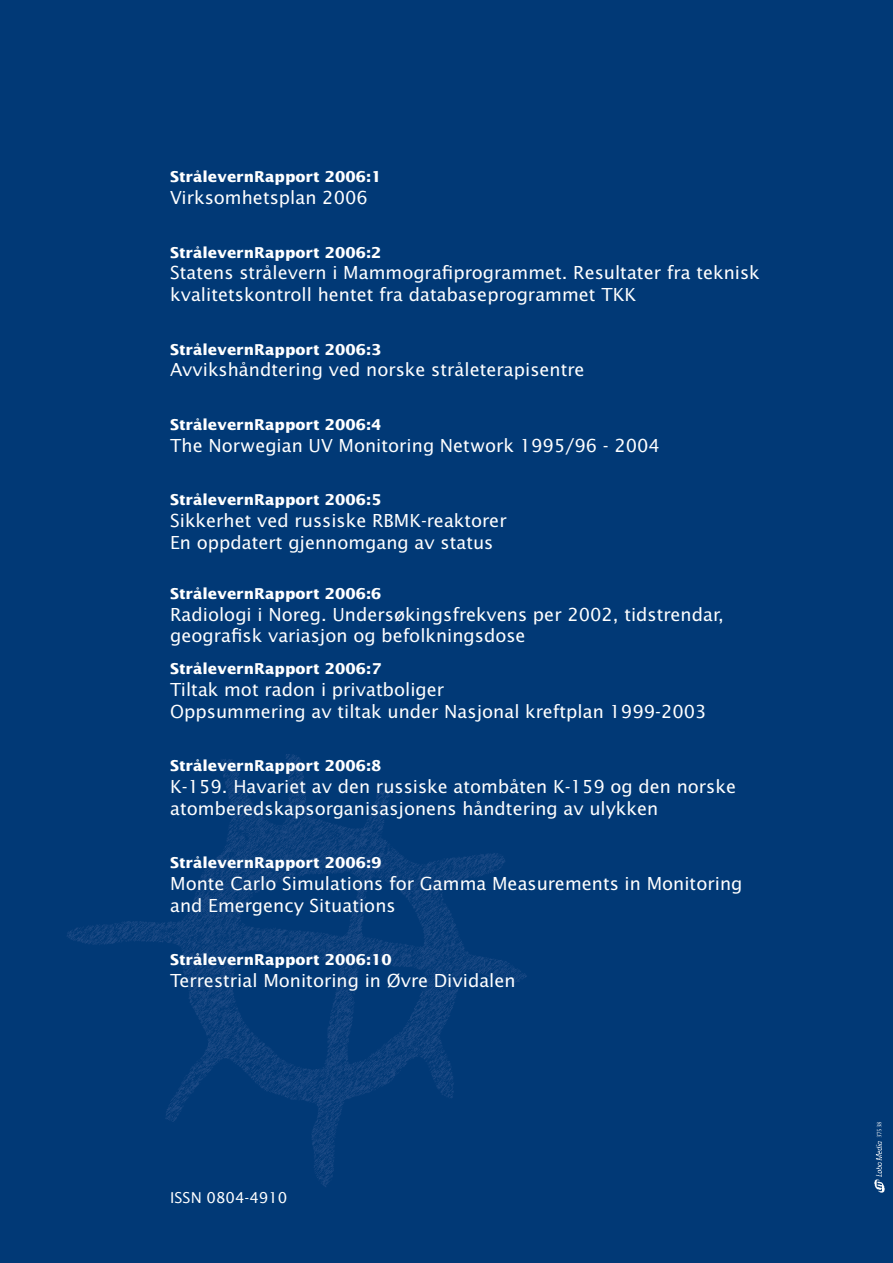
<style>
.page{position:relative;width:893px;height:1263px;background:#fff}
.page>*{position:absolute;margin:0;border:0;box-sizing:border-box;transform-origin:0 0}
.t1{font:18px/21.6px "Lucida Sans";color:#fff}
.t2{font:700 15px "Lucida Sans";color:#fff}
.t3{font:15px "Lucida Sans";color:#fff}
.t4{font:7.5px "Perpetua";color:#fff}
</style>
<div class="page">
<div style="left:0;top:0;width:892px;height:1263px;background:#013976"></div>
<img style="left:67px;top:754px;width:460px;height:433px">
<img style="left:874px;top:1142px;width:10px;height:51px">
<p class="t2" style="left:170px;top:171px;width:213px">StrålevernRapport 2006:1</p>
<p class="t1" style="left:170px;top:188px;width:199px">Virksomhetsplan 2006</p>
<p class="t2" style="left:170px;top:246px;width:213px">StrålevernRapport 2006:2</p>
<p class="t1" style="left:170px;top:263px;width:591px">Statens strålevern i Mammografiprogrammet. Resultater fra teknisk kvalitetskontroll hentet fra databaseprogrammet TKK</p>
<p class="t2" style="left:170px;top:343px;width:213px">StrålevernRapport 2006:3</p>
<p class="t1" style="left:170px;top:360px;width:416px">Avvikshåndtering ved norske stråleterapisentre</p>
<p class="t2" style="left:170px;top:418px;width:213px">StrålevernRapport 2006:4</p>
<p class="t1" style="left:170px;top:436px;width:491px">The Norwegian UV Monitoring Network 1995/96 - 2004</p>
<p class="t2" style="left:170px;top:494px;width:213px">StrålevernRapport 2006:5</p>
<p class="t1" style="left:170px;top:511px;width:338px">Sikkerhet ved russiske RBMK-reaktorer<br>En oppdatert gjennomgang av status</p>
<p class="t2" style="left:170px;top:587px;width:213px">StrålevernRapport 2006:6</p>
<p class="t1" style="left:170px;top:605px;width:555px">Radiologi i Noreg. Undersøkingsfrekvens per 2002, tidstrendar, geografisk variasjon og befolkningsdose</p>
<p class="t2" style="left:170px;top:663px;width:213px">StrålevernRapport 2006:7</p>
<p class="t1" style="left:170px;top:680px;width:538px">Tiltak mot radon i privatboliger<br>Oppsummering av tiltak under Nasjonal kreftplan 1999-2003</p>
<p class="t2" style="left:170px;top:760px;width:213px">StrålevernRapport 2006:8</p>
<p class="t1" style="left:170px;top:777px;width:567px">K-159. Havariet av den russiske atombåten K-159 og den norske atomberedskapsorganisasjonens håndtering av ulykken</p>
<p class="t2" style="left:170px;top:857px;width:213px">StrålevernRapport 2006:9</p>
<p class="t1" style="left:170px;top:874px;width:573px">Monte Carlo Simulations for Gamma Measurements in Monitoring and Emergency Situations</p>
<p class="t2" style="left:170px;top:954px;width:223px">StrålevernRapport 2006:10</p>
<p class="t1" style="left:170px;top:971px;width:347px">Terrestrial Monitoring in Øvre Dividalen</p>
<p class="t3" style="left:170px;top:1191px;width:119px">ISSN 0804-4910</p>
<p class="t4" style="left:876px;top:1138px;width:19px;rotate:-90deg">37538</p>
</div>
